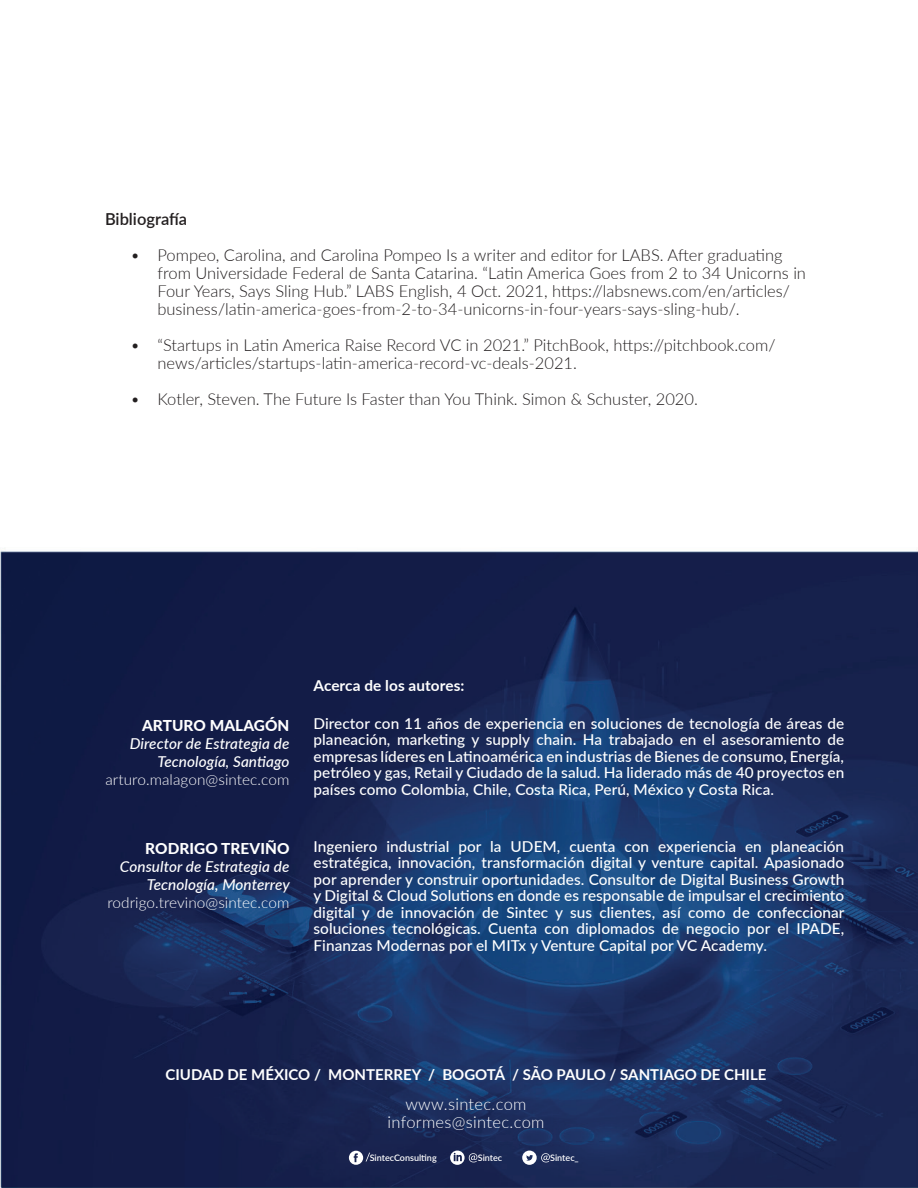
<style>
.page{position:relative;width:918px;height:1188px;background:#fff}
.page>*{position:absolute;margin:0;border:0;box-sizing:border-box;transform-origin:0 0}
.t1{font:300 16.5px/18px "Lato";color:#231f20}
.t2{font:300 16.5px/18px "Lato";letter-spacing:.02em;color:#fff;text-align:center}
.t3{font:600 16.5px "Lato";color:#231f20}
.t4{font:500 15px/16.5px "Lato";letter-spacing:.005em;color:#fff;text-align:justify}
.t5{font:italic 500 15px/18px "Lato";letter-spacing:.005em;color:#fff;text-align:right}
.t6{font:700 15px "Lato";color:#fff}
.t7{font:300 15px "Lato";letter-spacing:.005em;color:#fff}
.t8{font:800 15px "Lato";letter-spacing:.005em;color:#fff}
.t9{font:600 9px "Lato";color:#fff}
</style>
<div class="page">
<img style="left:0;top:548px;width:918px;height:640px">
<svg style="left:349px;top:1151px;width:21px;height:14px"></svg>
<svg style="left:522px;top:1151px;width:28px;height:14px"></svg>
<svg style="left:450px;top:1151px;width:27px;height:14px"></svg>
<svg style="left:533px;top:1065px;width:6px;height:4px"></svg>
<p class="t3" style="left:105px;top:207px;width:84px">Bibliografía</p>
<p class="t1" style="left:157px;top:245px;width:650px;text-indent:-27px">• Pompeo, Carolina, and Carolina Pompeo Is a writer and editor for LABS. After graduating from Universidade Federal de Santa Catarina. “Latin America Goes from 2 to 34 Unicorns in Four Years, Says Sling Hub.” LABS English, 4 Oct. 2021, https://labsnews.com/en/articles/ business/latin-america-goes-from-2-to-34-unicorns-in-four-years-says-sling-hub/.</p>
<p class="t1" style="left:157px;top:335px;width:620px;text-indent:-27px">• “Startups in Latin America Raise Record VC in 2021.” PitchBook, https://pitchbook.com/ news/articles/startups-latin-america-record-vc-deals-2021.</p>
<p class="t1" style="left:130px;top:389px;width:569px">• Kotler, Steven. The Future Is Faster than You Think. Simon &amp; Schuster, 2020.</p>
<p class="t8" style="left:142px;top:715px;width:149px">ARTURO MALAGÓN</p>
<p class="t5" style="left:130px;top:734px;width:161px">Director de Estrategia de<br>Tecnología, Santiago</p>
<p class="t7" style="left:105px;top:769px;width:185px">arturo.malagon@sintec.com</p>
<p class="t8" style="left:145px;top:837px;width:146px">RODRIGO TREVIÑO</p>
<p class="t5" style="left:120px;top:857px;width:171px">Consultor de Estrategia de<br>Tecnología, Monterrey</p>
<p class="t7" style="left:107px;top:892px;width:183px">rodrigo.trevino@sintec.com</p>
<p class="t6" style="left:314px;top:674px;width:152px">Acerca de los autores:</p>
<p class="t4" style="left:314px;top:714px;width:532px">Director con 11 años de experiencia en soluciones de tecnología de áreas de planeación, marketing y supply chain. Ha trabajado en el asesoramiento de empresas líderes en Latinoamérica en industrias de Bienes de consumo, Energía, petróleo y gas, Retail y Ciudado de la salud. Ha liderado más de 40 proyectos en países como Colombia, Chile, Costa Rica, Perú, México y Costa Rica.</p>
<p class="t4" style="left:314px;top:837px;width:533px">Ingeniero industrial por la UDEM, cuenta con experiencia en planeación estratégica, innovación, transformación digital y venture capital. Apasionado por aprender y construir oportunidades. Consultor de Digital Business Growth y Digital &amp; Cloud Solutions en donde es responsable de impulsar el crecimiento digital y de innovación de Sintec y sus clientes, así como de confeccionar soluciones tecnológicas. Cuenta con diplomados de negocio por el IPADE, Finanzas Modernas por el MITx y Venture Capital por VC Academy.</p>
<p class="t6" style="left:166px;top:1064px;width:602px">CIUDAD DE MÉXICO / MONTERREY / BOGOTÁ / SAO PAULO / SANTIAGO DE CHILE</p>
<p class="t2" style="left:387px;top:1095px;width:159px">www.sintec.com informes@sintec.com</p>
<p class="t9" style="left:370px;top:1151px;width:69px">SintecConsulting</p>
<p class="t9" style="left:478px;top:1151px;width:26px">Sintec</p>
<p class="t9" style="left:550px;top:1151px;width:30px">Sintec_</p>
</div>
